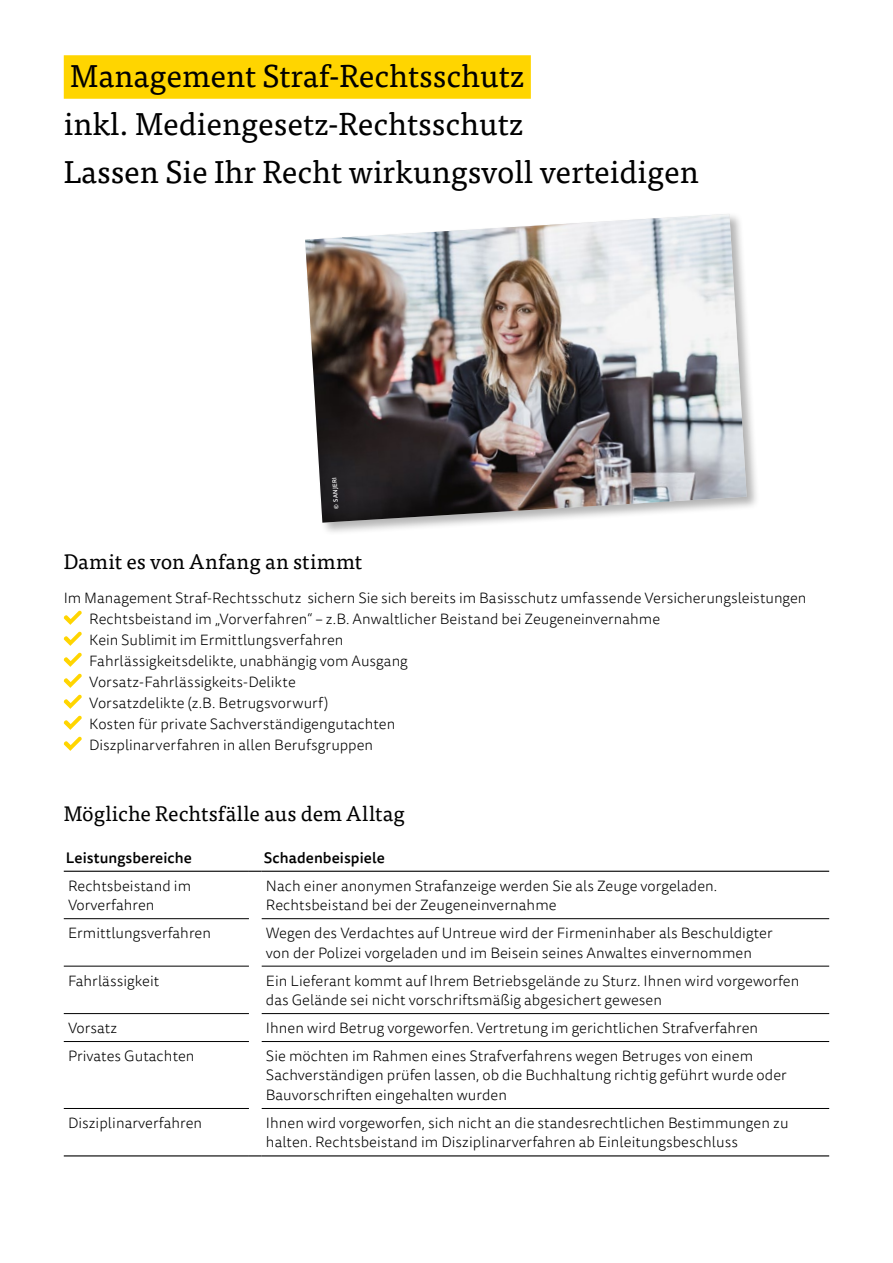
<style>
.page{position:relative;width:893px;height:1263px;background:#fff}
.page>*{position:absolute;margin:0;border:0;box-sizing:border-box;transform-origin:0 0}
.t1{font:31.5px/48px "Tisa OT";color:#000}
.t2{font:21px "Tisa OT";letter-spacing:.005em;color:#000}
.t3{font:300 15px/19.5px "Tisa Sans OT";letter-spacing:.005em;color:#000}
.t4{font:500 15px "Tisa Sans OT";letter-spacing:.005em;color:#000}
.t5{font:500 6px "Tisa Sans OT";color:#fff}
</style>
<div class="page">
<div style="left:64px;top:55px;width:467px;height:44px;background:#ffd500"></div>
<hr style="left:64px;top:966px;width:185px;height:1px;background:#000">
<hr style="left:262px;top:966px;width:567px;height:1px;background:#000">
<hr style="left:64px;top:1013px;width:185px;height:1px;background:#000">
<hr style="left:262px;top:1013px;width:567px;height:1px;background:#000">
<hr style="left:64px;top:1041px;width:185px;height:1px;background:#000">
<hr style="left:262px;top:1041px;width:567px;height:1px;background:#000">
<hr style="left:64px;top:1108px;width:185px;height:1px;background:#000">
<hr style="left:262px;top:1108px;width:567px;height:1px;background:#000">
<hr style="left:64px;top:1155px;width:185px;height:1px;background:#000">
<svg style="left:249px;top:1155px;width:13px;height:1px"></svg>
<hr style="left:262px;top:1155px;width:567px;height:1px;background:#000">
<hr style="left:64px;top:871px;width:185px;height:1px;background:#000">
<svg style="left:249px;top:871px;width:13px;height:1px"></svg>
<hr style="left:262px;top:871px;width:567px;height:1px;background:#000">
<hr style="left:64px;top:918px;width:185px;height:1px;background:#000">
<hr style="left:262px;top:918px;width:567px;height:1px;background:#000">
<svg style="left:63px;top:610px;width:19px;height:15px"></svg>
<svg style="left:63px;top:631px;width:19px;height:15px"></svg>
<svg style="left:63px;top:652px;width:19px;height:15px"></svg>
<svg style="left:63px;top:673px;width:19px;height:15px"></svg>
<svg style="left:63px;top:694px;width:19px;height:15px"></svg>
<svg style="left:63px;top:715px;width:19px;height:15px"></svg>
<svg style="left:63px;top:736px;width:19px;height:15px"></svg>
<div style="left:303px;top:212px;width:457px;height:324px;background:#000;opacity:.3"></div>
<img style="left:305px;top:214px;width:442px;height:309px">
<h1 class="t1" style="left:64px;top:52px;width:637px">Management Straf-Rechtsschutz<br>inkl. Mediengesetz-Rechtsschutz<br>Lassen Sie Ihr Recht wirkungsvoll verteidigen</h1>
<p class="t5" style="left:333px;top:509px;width:33px;rotate:-94deg">© SANJERI</p>
<h2 class="t2" style="left:64px;top:549px;width:300px">Damit es von Anfang an stimmt</h2>
<p class="t3" style="left:89px;top:588px;width:719px;line-height:21px;text-indent:-25px">Im Management Straf-Rechtsschutz sichern Sie sich bereits im Basisschutz umfassende Versicherungsleistungen Rechtsbeistand im „Vorverfahren“ – z.B. Anwaltlicher Beistand bei Zeugeneinvernahme<br>Kein Sublimit im Ermittlungsverfahren<br>Fahrlässigkeitsdelikte, unabhängig vom Ausgang<br>Vorsatz-Fahrlässigkeits-Delikte<br>Vorsatzdelikte (z.B. Betrugsvorwurf)<br>Kosten für private Sachverständigengutachten<br>Diszplinarverfahren in allen Berufsgruppen</p>
<h2 class="t2" style="left:64px;top:801px;width:342px">Mögliche Rechtsfälle aus dem Alltag</h2>
<p class="t4" style="left:66px;top:848px;width:128px">Leistungsbereiche</p>
<p class="t4" style="left:264px;top:848px;width:122px">Schadenbeispiele</p>
<p class="t3" style="left:68px;top:877px;width:125px">Rechtsbeistand im<br>Vorverfahren</p>
<p class="t3" style="left:266px;top:877px;width:453px">Nach einer anonymen Strafanzeige werden Sie als Zeuge vorgeladen.<br>Rechtsbeistand bei der Zeugeneinvernahme</p>
<p class="t3" style="left:68px;top:924px;width:145px">Ermittlungsverfahren</p>
<p class="t3" style="left:266px;top:924px;width:508px">Wegen des Verdachtes auf Untreue wird der Firmeninhaber als Beschuldigter von der Polizei vorgeladen und im Beisein seines Anwaltes einvernommen</p>
<p class="t3" style="left:68px;top:971px;width:93px">Fahrlässigkeit</p>
<p class="t3" style="left:266px;top:971px;width:535px">Ein Lieferant kommt auf Ihrem Betriebsgelände zu Sturz. Ihnen wird vorgeworfen das Gelände sei nicht vorschriftsmäßig abgesichert gewesen</p>
<p class="t3" style="left:68px;top:1019px;width:51px">Vorsatz</p>
<p class="t3" style="left:266px;top:1019px;width:494px">Ihnen wird Betrug vorgeworfen. Vertretung im gerichtlichen Strafverfahren</p>
<p class="t3" style="left:68px;top:1047px;width:128px">Privates Gutachten</p>
<p class="t3" style="left:266px;top:1047px;width:522px">Sie möchten im Rahmen eines Strafverfahrens wegen Betruges von einem<br>Sachverständigen prüfen lassen, ob die Buchhaltung richtig geführt wurde oder<br>Bauvorschriften eingehalten wurden</p>
<p class="t3" style="left:68px;top:1114px;width:136px">Disziplinarverfahren</p>
<p class="t3" style="left:266px;top:1114px;width:524px">Ihnen wird vorgeworfen, sich nicht an die standesrechtlichen Bestimmungen zu halten. Rechtsbeistand im Disziplinarverfahren ab Einleitungsbeschluss</p>
</div>
